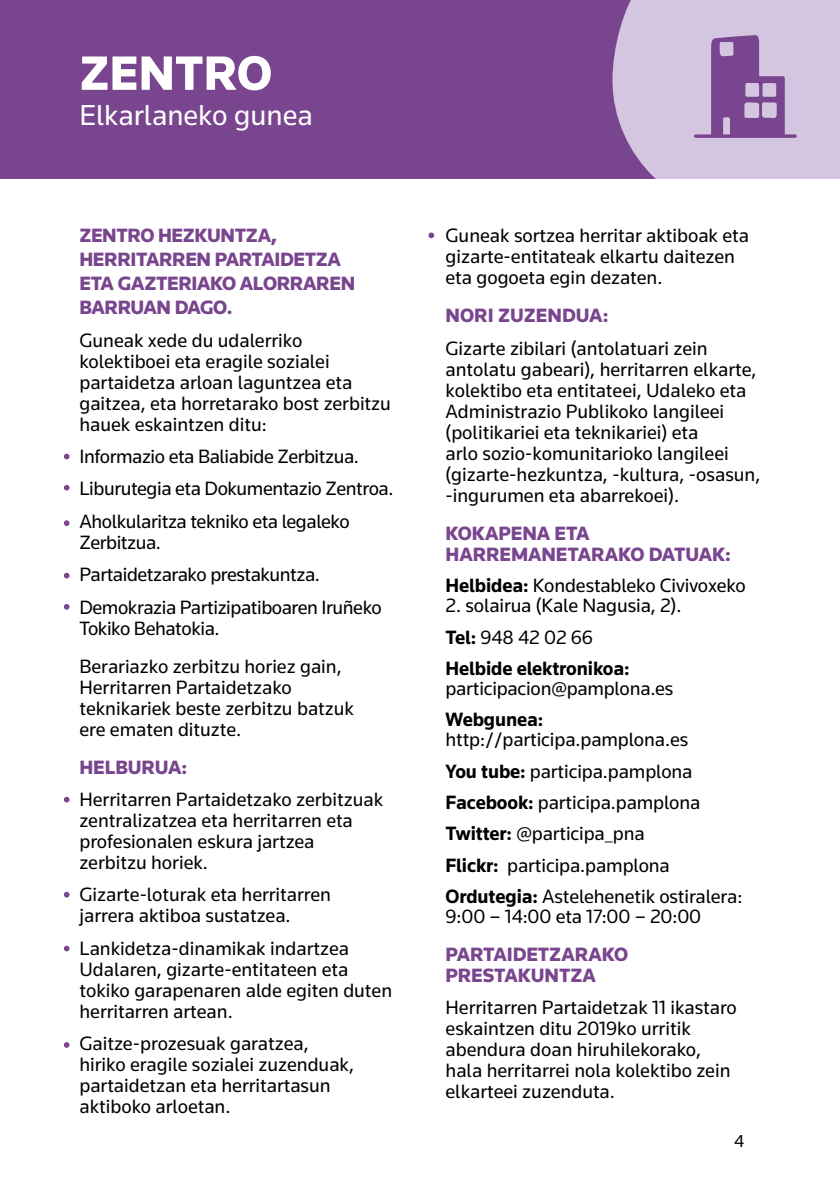
<style>
.page{position:relative;width:840px;height:1191px;background:#fff}
.page>*{position:absolute;margin:0;border:0;box-sizing:border-box;transform-origin:0 0}
.t1{font:900 50px "Knowledge";color:#fff}
.t2{font:30px "Knowledge";color:#fff}
.t3{font:20px/21px "Knowledge";color:#000}
.t4{font:20px/32.4px "Knowledge";letter-spacing:-.02em;color:#000}
.t5{font:900 20px/24px "Knowledge";letter-spacing:-.02em;color:#79458e}
.t6{font:900 20px "Knowledge";color:#79458e}
.t7{font:700 20px "Knowledge";letter-spacing:-.005em;color:#000}
.t8{font:18px "Knowledge";color:#000}
.s1{font-weight:700}
</style>
<div class="page">
<div style="left:0;top:0;width:839px;height:179px;background:#79458e"></div>
<div style="left:612px;top:0;width:227px;height:179px;background:#d4c6e0"></div>
<svg style="left:64px;top:797px;width:5px;height:5px"></svg>
<svg style="left:64px;top:573px;width:5px;height:5px"></svg>
<svg style="left:64px;top:604px;width:5px;height:5px"></svg>
<svg style="left:64px;top:520px;width:5px;height:6px"></svg>
<svg style="left:64px;top:485px;width:5px;height:5px"></svg>
<svg style="left:64px;top:454px;width:5px;height:5px"></svg>
<svg style="left:64px;top:891px;width:5px;height:6px"></svg>
<svg style="left:64px;top:945px;width:5px;height:6px"></svg>
<svg style="left:64px;top:1042px;width:5px;height:5px"></svg>
<svg style="left:428px;top:232px;width:6px;height:6px"></svg>
<svg style="left:693px;top:35px;width:103px;height:103px"></svg>
<h1 class="t1" style="left:79px;top:42px;width:194px">ZENTRO</h1>
<h2 class="t2" style="left:79px;top:97px;width:235px">Elkarlaneko gunea</h2>
<p class="t5" style="left:79px;top:223px;width:277px">ZENTRO HEZKUNTZA,<br>HERRITARREN PARTAIDETZA<br>ETA GAZTERIAKO ALORRAREN<br>BARRUAN DAGO.</p>
<p class="t3" style="left:79px;top:329px;width:313px">Guneak xede du udalerriko kolektiboei eta eragile sozialei partaidetza arloan laguntzea eta gaitzea, eta horretarako bost zerbitzu hauek eskaintzen ditu:</p>
<p class="t4" style="left:79px;top:440px;width:315px">Informazio eta Baliabide Zerbitzua.<br>Liburutegia eta Dokumentazio Zentroa.<br>Aholkularitza tekniko eta legaleko</p>
<p class="t4" style="left:79px;top:525px;width:303px">Zerbitzua.<br>Partaidetzarako prestakuntza.<br>Demokrazia Partizipatiboaren Iruñeko</p>
<p class="t3" style="left:79px;top:608px;width:263px;line-height:38px">Tokiko Behatokia.<br>Berariazko zerbitzu horiez gain,</p>
<p class="t3" style="left:79px;top:676px;width:276px">Herritarren Partaidetzako teknikariek beste zerbitzu batzuk ere ematen dituzte.</p>
<p class="t5" style="left:79px;top:754px;width:109px">HELBURUA:</p>
<p class="t3" style="left:79px;top:788px;width:305px">Herritarren Partaidetzako zerbitzuak zentralizatzea eta herritarren eta profesionalen eskura jartzea zerbitzu horiek.</p>
<p class="t3" style="left:79px;top:883px;width:253px">Gizarte-loturak eta herritarren jarrera aktiboa sustatzea.</p>
<p class="t3" style="left:79px;top:937px;width:314px">Lankidetza-dinamikak indartzea<br>Udalaren, gizarte-entitateen eta tokiko garapenaren alde egiten duten herritarren artean.</p>
<p class="t3" style="left:79px;top:1032px;width:276px">Gaitze-prozesuak garatzea, hiriko eragile sozialei zuzenduak, partaidetzan eta herritartasun aktiboko arloetan.</p>
<p class="t3" style="left:445px;top:225px;width:305px">Guneak sortzea herritar aktiboak eta gizarte-entitateak elkartu daitezen eta gogoeta egin dezaten.</p>
<p class="t6" style="left:445px;top:303px;width:164px">NORI ZUZENDUA:</p>
<p class="t3" style="left:445px;top:337px;width:316px">Gizarte zibilari (antolatuari zein antolatu gabeari), herritarren elkarte, kolektibo eta entitateei, Udaleko eta Administrazio Publikoko langileei (politikariei eta teknikariei) eta<br>arlo sozio-komunitarioko langileei (gizarte-hezkuntza, -kultura, -osasun, -ingurumen eta abarrekoei).</p>
<p class="t5" style="left:445px;top:522px;width:287px;line-height:21px">KOKAPENA ETA<br>HARREMANETARAKO DATUAK:</p>
<p class="t3" style="left:445px;top:574px;width:302px"><span class="s1">Helbidea:</span> Kondestableko Civivoxeko</p>
<p class="t3" style="left:445px;top:589px;width:237px;line-height:31.4px">2. solairua (Kale Nagusia, 2).<br><span class="s1">Tel:</span> 948 42 02 66<br><span class="s1">Helbide elektronikoa:</span></p>
<p class="t3" style="left:445px;top:677px;width:229px">participacion@pamplona.es</p>
<p class="t7" style="left:445px;top:707px;width:99px">Webgunea:</p>
<p class="t3" style="left:445px;top:723px;width:298px;line-height:31.4px">http://participa.pamplona.es<br><span class="s1">You tube:</span> participa.pamplona<br><span class="s1">Facebook:</span> participa.pamplona<br><span class="s1">Twitter:</span> @participa_pna<br><span class="s1">Flickr:</span> participa.pamplona<br><span class="s1">Ordutegia:</span> Astelehenetik ostiralera:</p>
<p class="t3" style="left:445px;top:905px;width:257px">9:00 – 14:00 eta 17:00 – 20:00</p>
<p class="t5" style="left:445px;top:943px;width:184px;line-height:21px">PARTAIDETZARAKO<br>PRESTAKUNTZA</p>
<p class="t3" style="left:445px;top:997px;width:293px">Herritarren Partaidetzak 11 ikastaro eskaintzen ditu 2019ko urritik abendura doan hiruhilekorako, hala herritarrei nola kolektibo zein elkarteei zuzenduta.</p>
<p class="t8" style="left:733px;top:1129px;width:12px">4</p>
</div>
